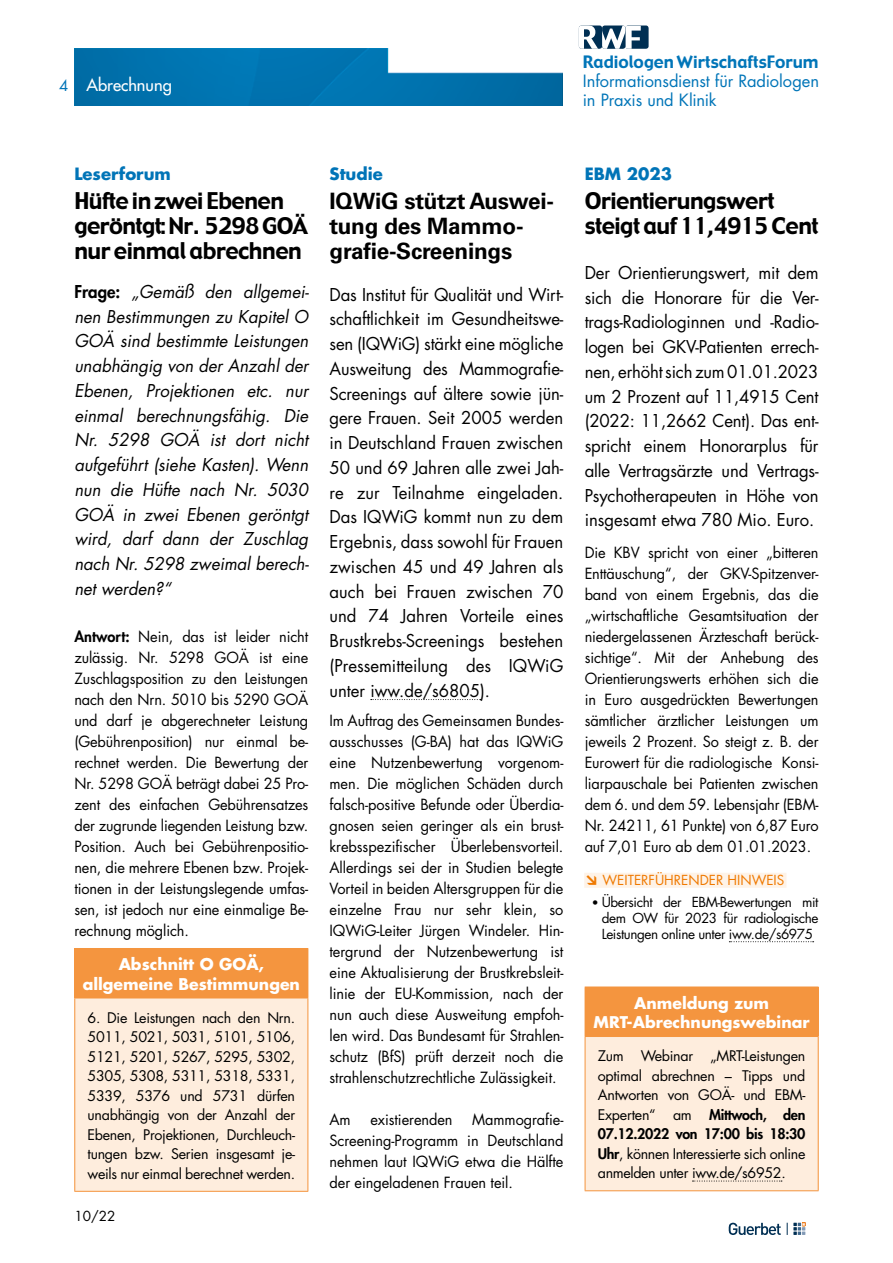
<style>
.page{position:relative;width:893px;height:1263px;background:#fff}
.page>*{position:absolute;margin:0;border:0;box-sizing:border-box;transform-origin:0 0}
.t1{font:22.5px/25.5px "Gadget";letter-spacing:-.02em;color:#000}
.t2{font:700 22.5px/25.5px "Univers LT Std";letter-spacing:-.01em;color:#000}
.t3{font:17.25px/24.8px "Futura Std";color:#000;text-align:justify}
.t4{font:italic 17.25px/24.8px "Futura Std";color:#000;text-align:justify}
.t5{font:16.65px "Gadget";color:#0075b8}
.t6{font:16.5px/18.8px "Futura Std";letter-spacing:-.005em;color:#0075b8}
.t7{font:700 16.5px "Futura Std";color:#0074b7}
.t8{font:500 16.5px "Futura Std";color:#fff}
.t9{font:700 15.75px/19.5px "Futura Std";color:#fff;text-align:center}
.t10{font:15px/21px "Futura Std";letter-spacing:-.005em;color:#000;text-align:justify}
.t11{font:15px "Futura Std";color:#0074b7}
.t12{font:14.25px/19.5px "Futura Std";letter-spacing:-.02em;color:#000;text-align:justify}
.t13{font:13.5px/15.8px "Futura Std";letter-spacing:-.03em;color:#000;text-align:justify}
.t14{font:13.5px "Futura Std";color:#ef7900}
.s1{font-weight:800;font-style:normal}
.s2{font-weight:800}
.s3{font-family:"DIN Pro";font-weight:900}
.s4{font-family:"DIN Pro";font-weight:500}
</style>
<div class="page">
<svg style="left:729px;top:1223px;width:52px;height:12px"></svg>
<svg style="left:787px;top:1223px;width:18px;height:12px"></svg>
<div style="left:625px;top:26px;width:24px;height:23px;background:#002f53;border-radius:3px"></div>
<svg style="left:579px;top:26px;width:62px;height:23px"></svg>
<img style="left:74px;top:49px;width:489px;height:57px">
<div style="left:75px;top:948px;width:233px;height:50px;background:#f4953f"></div>
<div style="left:75px;top:998px;width:233px;height:193px;background:#feeddd"></div>
<hr style="left:74px;top:948px;width:234px;height:1px;background:#f4953f">
<hr style="left:74px;top:949px;width:1px;height:49px;background:#f4953f">
<hr style="left:308px;top:949px;width:1px;height:49px;background:#f4953f">
<hr style="left:74px;top:998px;width:234px;height:1px;background:#f4953f">
<hr style="left:74px;top:998px;width:1px;height:193px;background:#f4953f">
<hr style="left:308px;top:998px;width:1px;height:193px;background:#f4953f">
<hr style="left:74px;top:1191px;width:234px;height:1px;background:#f4953f">
<svg style="left:371px;top:699px;width:110px;height:1px"></svg>
<div style="left:584px;top:873px;width:202px;height:15px;background:#fef3e8"></div>
<svg style="left:729px;top:941px;width:85px;height:1px"></svg>
<div style="left:585px;top:987px;width:233px;height:49px;background:#f4953f"></div>
<div style="left:585px;top:1036px;width:233px;height:155px;background:#feeddd"></div>
<hr style="left:818px;top:987px;width:1px;height:49px;background:#f4953f">
<hr style="left:585px;top:1036px;width:234px;height:1px;background:#f4953f">
<hr style="left:585px;top:1037px;width:1px;height:153px;background:#f4953f">
<hr style="left:818px;top:1037px;width:1px;height:153px;background:#f4953f">
<hr style="left:585px;top:1190px;width:234px;height:1px;background:#f4953f">
<svg style="left:692px;top:1181px;width:90px;height:1px"></svg>
<p class="t11" style="left:59px;top:76px;width:11px">4</p>
<p class="t8" style="left:86px;top:74px;width:87px">Abrechnung</p>
<p class="t5" style="left:583px;top:52px;width:237px">Radiologen WirtschaftsForum</p>
<p class="t6" style="left:583px;top:72px;width:238px">Informationsdienst für Radiologen in Praxis und Klinik</p>
<p class="t7" style="left:74px;top:163px;width:98px">Leserforum</p>
<h1 class="t1" style="left:74px;top:189px;width:235px">Hüfte in zwei Ebenen geröntgt: Nr. 5298 GOÄ nur einmal abrechnen</h1>
<p class="t4" style="left:74px;top:279px;width:236px"><span class="s1">Frage:</span> „Gemäß den allgemei&shy;nen Bestimmungen zu Kapitel O GOÄ sind bestimmte Leistungen unabhängig von der Anzahl der Ebenen, Projektionen etc. nur einmal berechnungsfähig. Die Nr. 5298 GOÄ ist dort nicht aufgeführt (siehe Kasten). Wenn nun die Hüfte nach Nr. 5030<br>GOÄ in zwei Ebenen geröntgt wird, darf dann der Zuschlag nach Nr. 5298 zweimal berech&shy;net werden?“</p>
<p class="t10" style="left:74px;top:626px;width:235px"><span class="s2">Antwort:</span> Nein, das ist leider nicht zulässig. Nr. 5298 GOÄ ist eine Zuschlagsposition zu den Leistungen nach den Nrn. 5010 bis 5290 GOÄ und darf je abgerechneter Leistung (Gebührenposition) nur einmal be&shy;rechnet werden. Die Bewertung der Nr. 5298 GOÄ beträgt dabei 25 Pro&shy;zent des einfachen Gebührensatzes der zugrunde liegenden Leistung bzw.<br>Position. Auch bei Gebührenpositio&shy;nen, die mehrere Ebenen bzw. Projek&shy;tionen in der Leistungslegende umfas&shy;sen, ist jedoch nur eine einmalige Be&shy;rechnung möglich.</p>
<p class="t9" style="left:83px;top:954px;width:219px">Abschnitt O GOÄ, allgemeine Bestimmungen</p>
<p class="t12" style="left:88px;top:1008px;width:209px">6. Die Leistungen nach den Nrn.<br>5011, 5021, 5031, 5101, 5106, 5121, 5201, 5267, 5295, 5302, 5305, 5308, 5311, 5318, 5331, 5339, 5376 und 5731 dürfen unabhängig von der Anzahl der Ebenen, Projektionen, Durchleuch&shy;tungen bzw. Serien insgesamt je&shy;weils nur einmal berechnet werden.</p>
<p class="t13" style="left:74px;top:1208px;width:42px">10/22</p>
<p class="t7" style="left:330px;top:163px;width:55px">Studie</p>
<h1 class="t2" style="left:330px;top:188px;width:226px">IQWiG stützt Auswei&shy;tung des Mammo&shy;grafie-Screenings</h1>
<p class="t3" style="left:330px;top:282px;width:235px">Das Institut für Qualität und Wirt&shy;schaftlichkeit im Gesundheitswe&shy;sen (IQWiG) stärkt eine mögliche Ausweitung des Mammografie-Screenings auf ältere sowie jün&shy;gere Frauen. Seit 2005 werden in Deutschland Frauen zwischen 50 und 69 Jahren alle zwei Jah&shy;re zur Teilnahme eingeladen.<br>Das IQWiG kommt nun zu dem Ergebnis, dass sowohl für Frauen zwischen 45 und 49 Jahren als auch bei Frauen zwischen 70 und 74 Jahren Vorteile eines Brustkrebs-Screenings bestehen (Pressemitteilung des IQWiG unter iww.de/s6805).</p>
<p class="t10" style="left:330px;top:710px;width:235px">Im Auftrag des Gemeinsamen Bundes&shy;ausschusses (G-BA) hat das IQWiG eine Nutzenbewertung vorgenom&shy;men. Die möglichen Schäden durch falsch-positive Befunde oder Überdia&shy;gnosen seien geringer als ein brust&shy;krebsspezifischer Überlebensvorteil.<br>Allerdings sei der in Studien belegte Vorteil in beiden Altersgruppen für die einzelne Frau nur sehr klein, so IQWiG-Leiter Jürgen Windeler. Hin&shy;tergrund der Nutzenbewertung ist eine Aktualisierung der Brustkrebsleit&shy;linie der EU-Kommission, nach der nun auch diese Ausweitung empfoh&shy;len wird. Das Bundesamt für Strahlen&shy;schutz (BfS) prüft derzeit noch die strahlenschutzrechtliche Zulässigkeit.</p>
<p class="t10" style="left:330px;top:1109px;width:23px">Am</p>
<p class="t10" style="left:370px;top:1109px;width:84px">existierenden</p>
<p class="t10" style="left:330px;top:1109px;width:235px;text-indent:143px">Mammografie-Screening-Programm in Deutschland nehmen laut IQWiG etwa die Hälfte der eingeladenen Frauen teil.</p>
<p class="t7" style="left:585px;top:163px;width:89px">EBM 2023</p>
<h1 class="t1" style="left:585px;top:189px;width:235px">Orientierungswert steigt auf 11,4915 Cent</h1>
<p class="t3" style="left:585px;top:260px;width:235px">Der Orientierungswert, mit dem sich die Honorare für die Ver&shy;trags-Radiologinnen und -Radio&shy;logen bei GKV-Patienten errech&shy;nen, erhöht sich zum 01.01.2023 um 2 Prozent auf 11,4915 Cent (2022: 11,2662 Cent). Das ent&shy;spricht einem Honorarplus für alle Vertragsärzte und Vertrags-Psychotherapeuten in Höhe von insgesamt etwa 780 Mio. Euro.</p>
<p class="t10" style="left:585px;top:542px;width:235px">Die KBV spricht von einer „bitteren Enttäuschung“, der GKV-Spitzenver&shy;band von einem Ergebnis, das die „wirtschaftliche Gesamtsituation der niedergelassenen Ärzteschaft berück&shy;sichtige“. Mit der Anhebung des Orientierungswerts erhöhen sich die in Euro ausgedrückten Bewertungen sämtlicher ärztlicher Leistungen um jeweils 2 Prozent. So steigt z. B. der Eurowert für die radiologische Konsi&shy;liarpauschale bei Patienten zwischen dem 6. und dem 59. Lebensjahr (EBM-Nr. 24211, 61 Punkte) von 6,87 Euro auf 7,01 Euro ab dem 01.01.2023.</p>
<p class="t14" style="left:585px;top:871px;width:201px"><span class="s3">↘</span> WEITERFÜHRENDER HINWEIS</p>
<p class="t13" style="left:602px;top:894px;width:218px;text-indent:-10px"><span class="s4">•</span> Übersicht der EBM-Bewertungen mit dem OW für 2023 für radiologische Leistungen online unter iww.de/s6975</p>
<p class="t9" style="left:594px;top:993px;width:218px">Anmeldung zum<br>MRT-Abrechnungswebinar</p>
<p class="t12" style="left:598px;top:1046px;width:209px">Zum Webinar „MRT-Leistungen optimal abrechnen – Tipps und Antworten von GOÄ- und EBM-Experten“ am <span class="s2">Mittwoch, den 07.12.2022 von 17:00 bis 18:30<br>Uhr</span>, können Interessierte sich online anmelden unter iww.de/s6952.</p>
</div>
